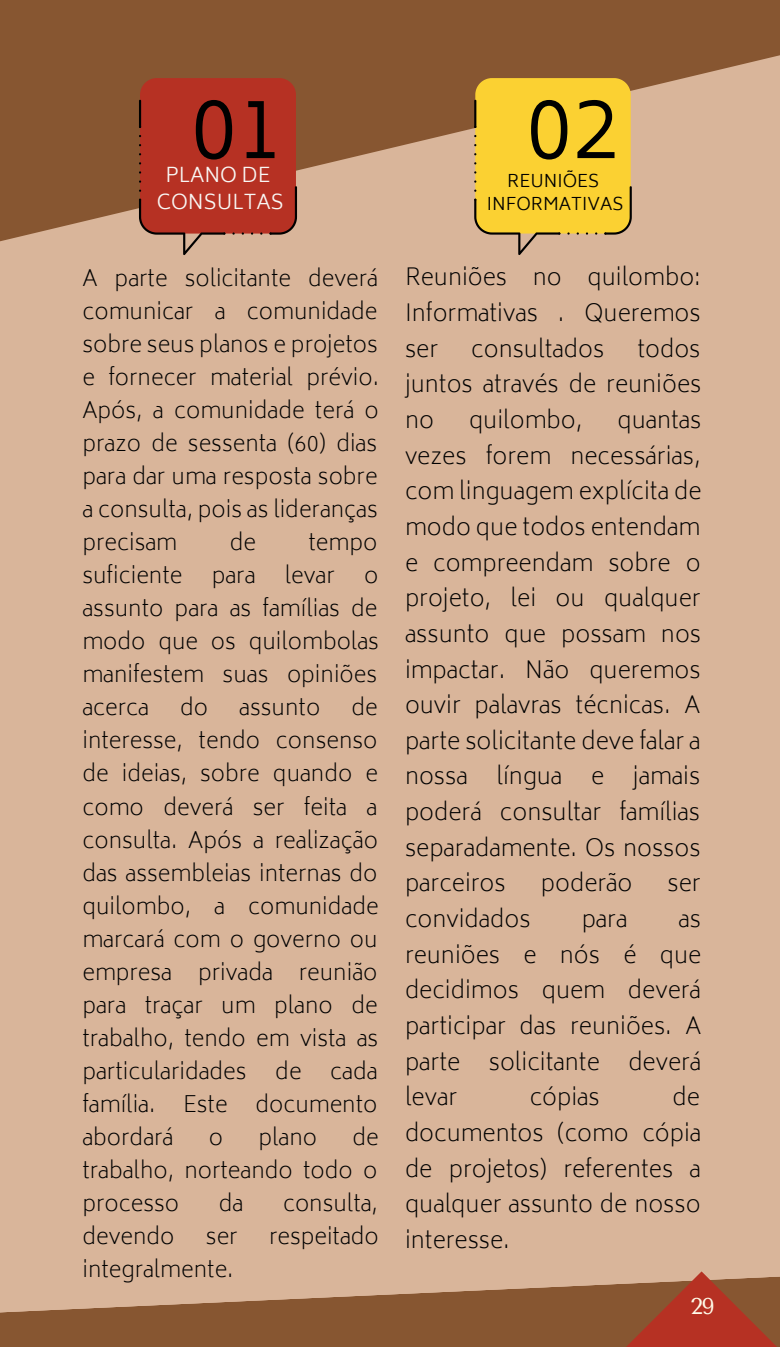
<style>
.page{position:relative;width:780px;height:1347px;background:#fff}
.page>*{position:absolute;margin:0;border:0;box-sizing:border-box;transform-origin:0 0}
.t1{font:300 84.5px "Biryani";color:#000}
.t2{font:200 23px/35.5px "Biryani";color:#000;text-align:justify}
.t3{font:22.75px "Tenor Sans";color:#fffbe9}
.t4{font:200 22px/33px "Biryani";color:#000;text-align:justify}
.t5{font:300 20.25px/27px "Biryani";color:#f9f7f4;text-align:center}
.t6{font:300 17.5px/23.2px "Biryani";color:#000;text-align:center}
</style>
<div class="page">
<div style="left:0;top:0;width:780px;height:1346px;background:#d9b59a"></div>
<svg style="left:0;top:0;width:780px;height:242px;fill:#875631"></svg>
<svg style="left:139px;top:78px;width:158px;height:177px;background:#b64030"></svg>
<svg style="left:474px;top:78px;width:158px;height:177px;background:#f0c83e"></svg>
<svg style="left:0;top:1288px;width:536px;height:58px;fill:#875631"></svg>
<svg style="left:536px;top:1271px;width:244px;height:75px;background:#a1583c"></svg>
<h1 class="t1" style="left:191px;top:79px;width:94px">01</h1>
<p class="t5" style="left:157px;top:161px;width:128px">PLANO DE<br>CONSULTAS</p>
<p class="t4" style="left:82px;top:262px;width:298px">A parte solicitante deverá comunicar a comunidade sobre seus planos e projetos e fornecer material prévio.<br>Após, a comunidade terá o prazo de sessenta (60) dias para dar uma resposta sobre a consulta, pois as lideranças precisam</p>
<p class="t4" style="left:230px;top:526px;width:28px">de</p>
<p class="t4" style="left:308px;top:526px;width:70px">tempo</p>
<p class="t4" style="left:82px;top:559px;width:102px">suficiente</p>
<p class="t4" style="left:212px;top:559px;width:45px">para</p>
<p class="t4" style="left:285px;top:559px;width:51px">levar</p>
<p class="t4" style="left:82px;top:559px;width:298px;text-indent:282px">o assunto para as famílias de modo que os quilombolas manifestem suas opiniões acerca</p>
<p class="t4" style="left:82px;top:691px;width:298px;text-indent:269px">de interesse, tendo consenso de ideias, sobre quando e como deverá ser feita a consulta. Após a realização das assembleias internas do quilombo, a comunidade marcará com o governo ou empresa privada reunião para traçar um plano de trabalho, tendo em vista as particularidades</p>
<p class="t4" style="left:180px;top:691px;width:29px">do</p>
<p class="t4" style="left:239px;top:691px;width:82px">assunto</p>
<p class="t4" style="left:275px;top:1054px;width:28px">de</p>
<p class="t4" style="left:330px;top:1054px;width:49px">cada</p>
<p class="t4" style="left:82px;top:1087px;width:74px">família.</p>
<p class="t4" style="left:183px;top:1087px;width:46px">Este</p>
<p class="t4" style="left:255px;top:1087px;width:124px">documento</p>
<p class="t4" style="left:82px;top:1120px;width:92px">abordará</p>
<p class="t4" style="left:209px;top:1120px;width:16px">o</p>
<p class="t4" style="left:258px;top:1120px;width:60px">plano</p>
<p class="t4" style="left:82px;top:1120px;width:298px;text-indent:270px">de trabalho, norteando todo o processo</p>
<p class="t4" style="left:219px;top:1186px;width:26px">da</p>
<p class="t4" style="left:283px;top:1186px;width:96px">consulta,</p>
<p class="t4" style="left:82px;top:1219px;width:94px">devendo</p>
<p class="t4" style="left:206px;top:1219px;width:33px">ser</p>
<p class="t4" style="left:269px;top:1219px;width:111px">respeitado</p>
<p class="t4" style="left:82px;top:1252px;width:153px">integralmente.</p>
<h1 class="t1" style="left:526px;top:79px;width:94px">02</h1>
<p class="t6" style="left:487px;top:169px;width:138px">REUNIÕES<br>INFORMATIVAS</p>
<p class="t2" style="left:405px;top:260px;width:297px">Reuniões no quilombo:<br>Informativas . Queremos ser</p>
<p class="t2" style="left:405px;top:331px;width:298px;text-indent:232px">todos juntos através de reuniões no</p>
<p class="t2" style="left:471px;top:331px;width:134px">consultados</p>
<p class="t2" style="left:469px;top:402px;width:115px">quilombo,</p>
<p class="t2" style="left:405px;top:402px;width:298px;text-indent:212px">quantas vezes forem necessárias, com linguagem explícita de modo que todos entendam e compreendam sobre o projeto, lei ou qualquer assunto que possam nos impactar. Não queremos ouvir palavras técnicas. A parte solicitante deve falar a nossa</p>
<p class="t2" style="left:497px;top:758px;width:67px">língua</p>
<p class="t2" style="left:591px;top:758px;width:15px">e</p>
<p class="t2" style="left:405px;top:758px;width:297px;text-indent:228px">jamais poderá consultar famílias separadamente. Os nossos parceiros</p>
<p class="t2" style="left:541px;top:865px;width:93px">poderão</p>
<p class="t2" style="left:668px;top:865px;width:35px">ser</p>
<p class="t2" style="left:405px;top:901px;width:127px">convidados</p>
<p class="t2" style="left:582px;top:901px;width:47px">para</p>
<p class="t2" style="left:405px;top:901px;width:298px;text-indent:273px">as reuniões e nós é que decidimos quem deverá participar das reuniões. A parte solicitante deverá levar</p>
<p class="t2" style="left:405px;top:1079px;width:298px;text-indent:267px">de documentos (como cópia de projetos) referentes a qualquer assunto de nosso interesse.</p>
<p class="t2" style="left:530px;top:1079px;width:72px">cópias</p>
<p class="t3" style="left:690px;top:1293px;width:26px">29</p>
</div>
